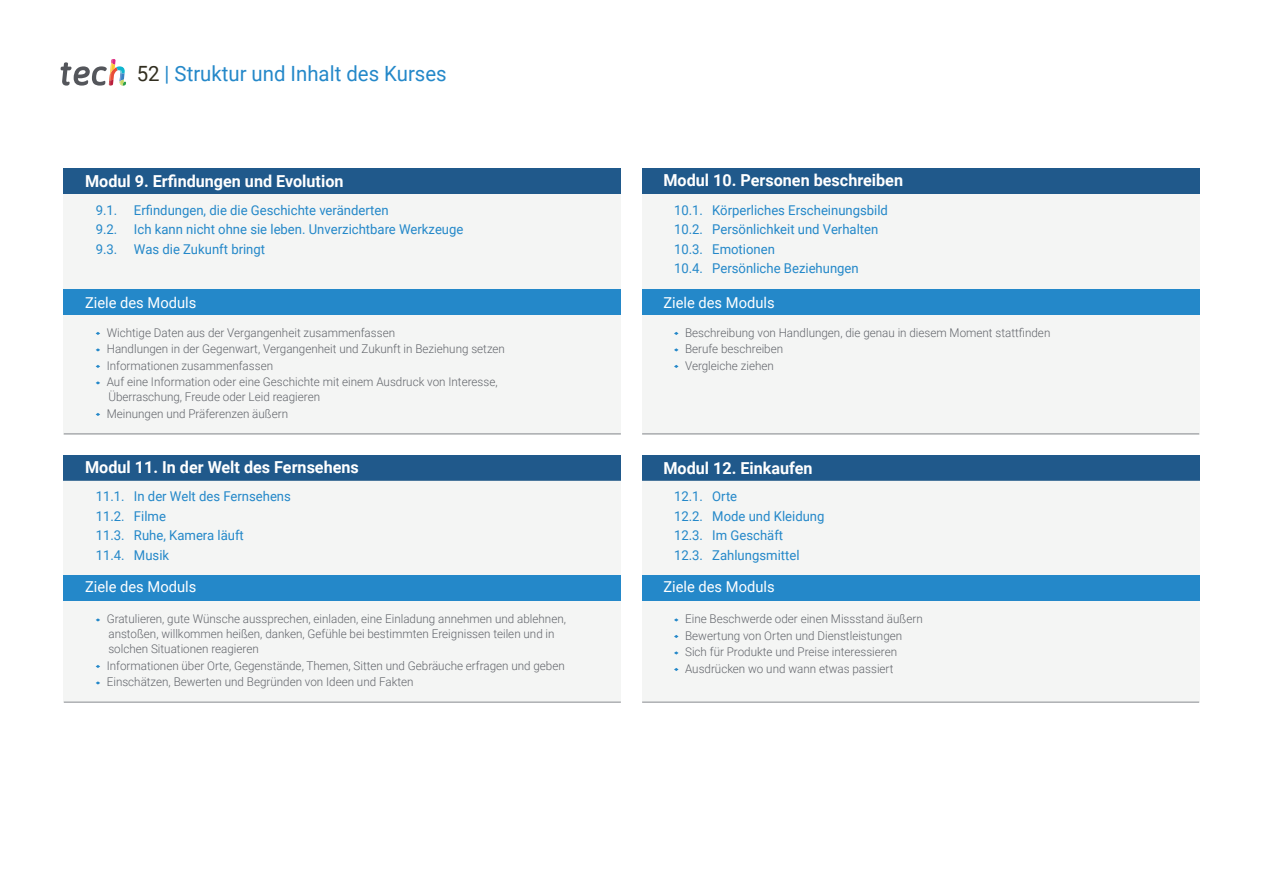
<style>
.page{position:relative;width:1263px;height:893px;background:#fff}
.page>*{position:absolute;margin:0;border:0;box-sizing:border-box;transform-origin:0 0}
.t1{font:21px "Roboto";color:#2488c9}
.t2{font:700 16.5px "Roboto";color:#fff}
.t3{font:15px "Roboto";color:#fff}
.t4{font:13.5px/19.5px "Roboto";color:#2488c9}
.t5{font:300 12px/16.5px "Roboto";color:#61646a}
.s1{color:#312e20}
</style>
<div class="page">
<svg style="left:61px;top:59px;width:65px;height:27px"></svg>
<div style="left:64px;top:168px;width:557px;height:26px;background:#20598b"></div>
<div style="left:64px;top:455px;width:557px;height:25px;background:#20598b"></div>
<div style="left:642px;top:168px;width:557px;height:26px;background:#20598b"></div>
<div style="left:64px;top:194px;width:557px;height:240px;background:#f4f5f4"></div>
<div style="left:64px;top:480px;width:557px;height:222px;background:#f4f5f4"></div>
<div style="left:642px;top:194px;width:557px;height:240px;background:#f4f5f4"></div>
<div style="left:64px;top:289px;width:557px;height:26px;background:#2488c9"></div>
<div style="left:64px;top:576px;width:557px;height:25px;background:#2488c9"></div>
<div style="left:642px;top:289px;width:557px;height:26px;background:#2488c9"></div>
<svg style="left:96px;top:332px;width:4px;height:3px"></svg>
<svg style="left:96px;top:365px;width:4px;height:3px"></svg>
<svg style="left:96px;top:413px;width:4px;height:3px"></svg>
<svg style="left:96px;top:618px;width:4px;height:4px"></svg>
<svg style="left:96px;top:665px;width:4px;height:3px"></svg>
<svg style="left:96px;top:681px;width:4px;height:4px"></svg>
<hr style="left:64px;top:434px;width:557px;height:1px;background:#878a8e">
<hr style="left:64px;top:702px;width:557px;height:1px;background:#878a8e">
<hr style="left:642px;top:434px;width:557px;height:1px;background:#878a8e">
<div style="left:642px;top:455px;width:557px;height:25px;background:#20598b"></div>
<div style="left:642px;top:480px;width:557px;height:222px;background:#f4f5f4"></div>
<div style="left:642px;top:576px;width:557px;height:25px;background:#2488c9"></div>
<svg style="left:674px;top:618px;width:4px;height:4px"></svg>
<svg style="left:674px;top:651px;width:4px;height:4px"></svg>
<hr style="left:642px;top:702px;width:557px;height:1px;background:#878a8e">
<h1 class="t1" style="left:137px;top:59px;width:312px"><span class="s1">52</span> | Struktur und Inhalt des Kurses</h1>
<h2 class="t2" style="left:85px;top:170px;width:260px">Modul 9. Erfindungen und Evolution</h2>
<h2 class="t2" style="left:663px;top:169px;width:241px">Modul 10. Personen beschreiben</h2>
<p class="t4" style="left:96px;top:200px;width:369px">9.1. Erfindungen, die die Geschichte veränderten<br>9.2. Ich kann nicht ohne sie leben. Unverzichtbare Werkzeuge<br>9.3. Was die Zukunft bringt</p>
<p class="t4" style="left:674px;top:200px;width:215px">10.1. Körperliches Erscheinungsbild<br>10.2. Persönlichkeit und Verhalten<br>10.3. Emotionen<br>10.4. Persönliche Beziehungen</p>
<p class="t3" style="left:85px;top:292px;width:113px">Ziele des Moduls</p>
<p class="t3" style="left:663px;top:292px;width:113px">Ziele des Moduls</p>
<p class="t5" style="left:107px;top:324px;width:400px">Wichtige Daten aus der Vergangenheit zusammenfassen<br>Handlungen in der Gegenwart, Vergangenheit und Zukunft in Beziehung setzen Informationen zusammenfassen<br>Auf eine Information oder eine Geschichte mit einem Ausdruck von Interesse,</p>
<p class="t5" style="left:107px;top:388px;width:215px">Überraschung, Freude oder Leid reagieren<br>Meinungen und Präferenzen äußern</p>
<p class="t5" style="left:685px;top:324px;width:367px">Beschreibung von Handlungen, die genau in diesem Moment stattfinden<br>Berufe beschreiben<br>Vergleiche ziehen</p>
<h2 class="t2" style="left:85px;top:455px;width:275px">Modul 11. In der Welt des Fernsehens</h2>
<h2 class="t2" style="left:663px;top:456px;width:151px">Modul 12. Einkaufen</h2>
<p class="t4" style="left:96px;top:486px;width:197px">11.1. In der Welt des Fernsehens<br>11.2. Filme<br>11.3. Ruhe, Kamera läuft<br>11.4. Musik</p>
<p class="t4" style="left:674px;top:486px;width:152px">12.1. Orte<br>12.2. Mode und Kleidung<br>12.3. Im Geschäft<br>12.3. Zahlungsmittel</p>
<p class="t3" style="left:85px;top:576px;width:113px">Ziele des Moduls</p>
<p class="t3" style="left:663px;top:576px;width:113px">Ziele des Moduls</p>
<p class="t5" style="left:107px;top:611px;width:461px;line-height:15px">Gratulieren, gute Wünsche aussprechen, einladen, eine Einladung annehmen und ablehnen, anstoßen, willkommen heißen, danken, Gefühle bei bestimmten Ereignissen teilen und in solchen Situationen reagieren</p>
<p class="t5" style="left:107px;top:657px;width:460px">Informationen über Orte, Gegenstände, Themen, Sitten und Gebräuche erfragen und geben<br>Einschätzen, Bewerten und Begründen von Ideen und Fakten</p>
<p class="t5" style="left:685px;top:610px;width:239px">Eine Beschwerde oder einen Missstand äußern Bewertung von Orten und Dienstleistungen Sich für Produkte und Preise interessieren Ausdrücken wo und wann etwas passiert</p>
</div>
